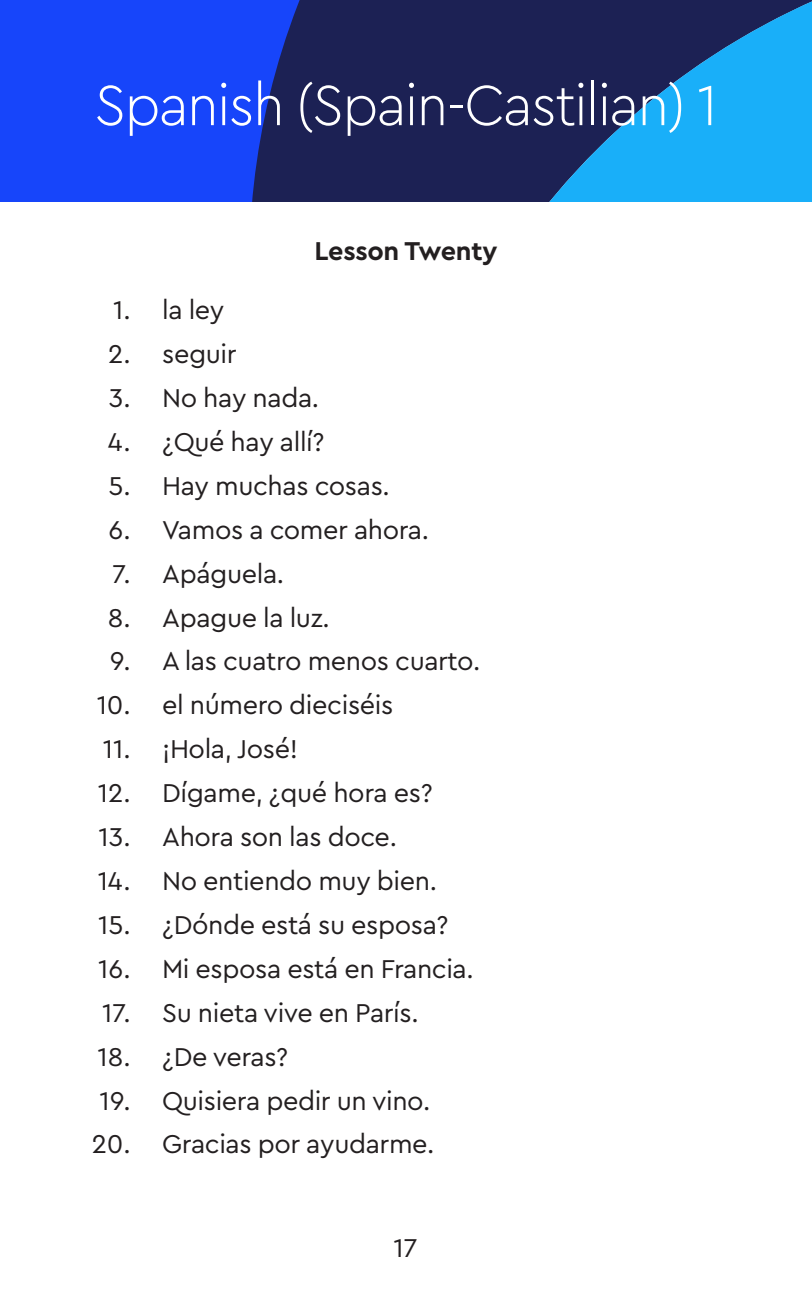
<style>
.page{position:relative;width:812px;height:1297px;background:#fff}
.page>*{position:absolute;margin:0;border:0;box-sizing:border-box;transform-origin:0 0}
.t1{font:300 59.62px "Cera PRO";letter-spacing:-.03em;color:#fff;scale:.96 1}
.List_Paragraph{font:27px/43.9px "Cera PRO";letter-spacing:-.015em;color:#231f20;text-align:right}
.t2{font:700 27px "Cera PRO";letter-spacing:-.01em;color:#231f20}
</style>
<div class="page">
<div style="left:0;top:0;width:207px;height:201px;background:#1745fa"></div>
<svg style="left:207px;top:0;width:84px;height:201px;background:#183cd3"></svg>
<svg style="left:291px;top:0;width:493px;height:201px;background:#1b447d"></svg>
<div style="left:784px;top:0;width:27px;height:201px;background:#19aff9"></div>
<h1 class="t1" style="left:94px;top:65px;width:650px">Spanish (Spain-Castilian) 1</h1>
<p class="List_Paragraph" style="left:92px;top:287px;width:40px">1.<br>2.<br>3.<br>4.<br>5.<br>6.<br>7.<br>8.<br>9.<br>10.<br>11.<br>12.<br>13.<br>14.<br>15.<br>16.<br>17.<br>18.<br>19.<br>20.</p>
<p class="t2" style="left:314px;top:232px;width:184px">Lesson Twenty</p>
<p class="List_Paragraph" style="left:162px;top:287px;width:64px">la ley</p>
<p class="List_Paragraph" style="left:162px;top:331px;width:76px">seguir</p>
<p class="List_Paragraph" style="left:162px;top:374px;width:158px">No hay nada.</p>
<p class="List_Paragraph" style="left:162px;top:418px;width:164px">¿Qué hay allí?</p>
<p class="List_Paragraph" style="left:162px;top:462px;width:229px">Hay muchas cosas.</p>
<p class="List_Paragraph" style="left:162px;top:506px;width:268px">Vamos a comer ahora.</p>
<p class="List_Paragraph" style="left:162px;top:550px;width:123px">Apáguela.</p>
<p class="List_Paragraph" style="left:162px;top:594px;width:169px">Apague la luz.</p>
<p class="List_Paragraph" style="left:162px;top:638px;width:319px">A las cuatro menos cuarto.</p>
<p class="List_Paragraph" style="left:162px;top:682px;width:232px">el número dieciséis</p>
<p class="List_Paragraph" style="left:162px;top:725px;width:137px">¡Hola, José!</p>
<p class="List_Paragraph" style="left:162px;top:769px;width:272px">Dígame, ¿qué hora es?</p>
<p class="List_Paragraph" style="left:162px;top:813px;width:236px">Ahora son las doce.</p>
<p class="List_Paragraph" style="left:162px;top:857px;width:276px">No entiendo muy bien.</p>
<p class="List_Paragraph" style="left:162px;top:901px;width:288px">¿Dónde está su esposa?</p>
<p class="List_Paragraph" style="left:162px;top:945px;width:313px">Mi esposa está en Francia.</p>
<p class="List_Paragraph" style="left:162px;top:989px;width:258px">Su nieta vive en París.</p>
<p class="List_Paragraph" style="left:162px;top:1033px;width:127px">¿De veras?</p>
<p class="List_Paragraph" style="left:162px;top:1076px;width:269px">Quisiera pedir un vino.</p>
<p class="List_Paragraph" style="left:162px;top:1120px;width:274px">Gracias por ayudarme.</p>
<p class="List_Paragraph" style="left:393px;top:1224px;width:25px">17</p>
</div>
